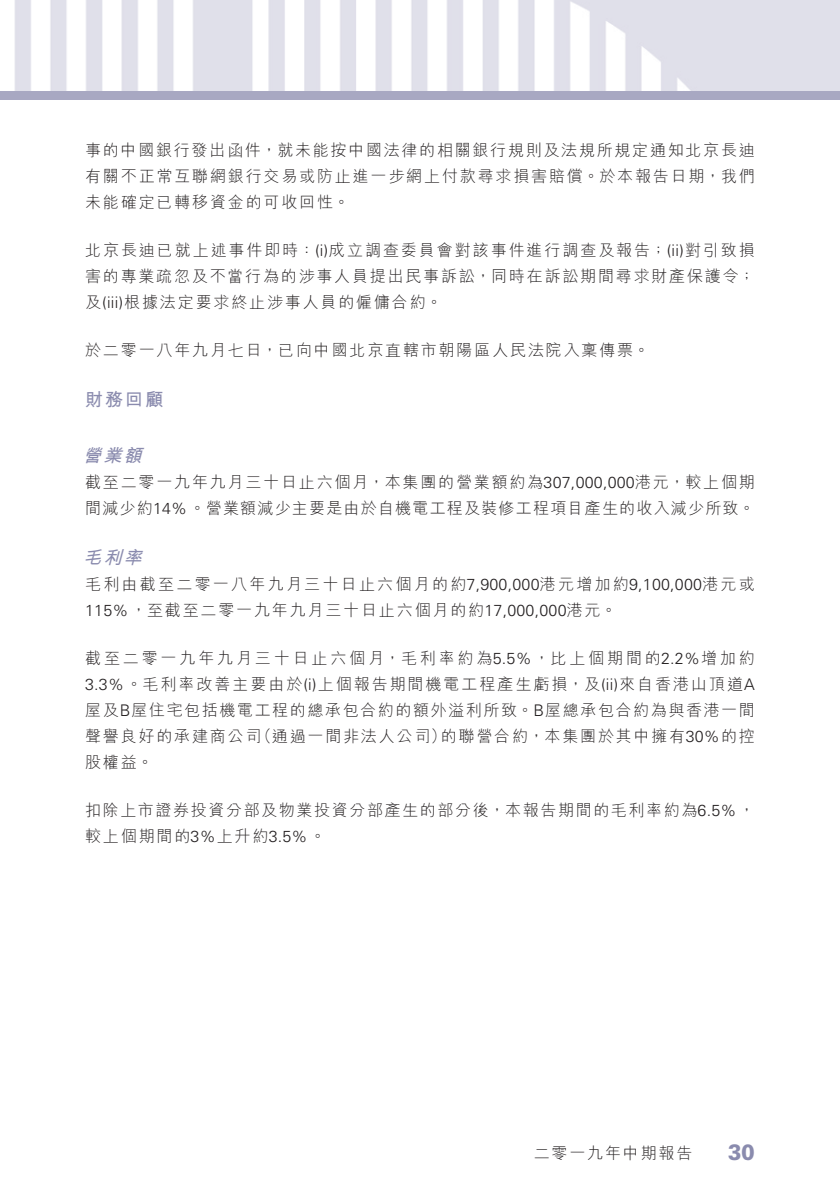
<style>
.page{position:relative;width:840px;height:1191px;background:#fff}
.page>*{position:absolute;margin:0;border:0;box-sizing:border-box;transform-origin:0 0}
.t1{font:900 22px "Univers LT Std";color:#8a8bae;scale:.9 1}
._05_____H3{font:italic 700 18px "M Hei HK";color:#8a8bae}
._04___H2{font:700 18px "M Hei HK";color:#8a8bae}
._11_P0{font:300 16px/26px "M Hei HK";letter-spacing:.115em;color:#231f20;text-align:justify}
._11_P0-2{font:300 16px/26px "M Hei HK";letter-spacing:.075em;color:#231f20}
._11_P0-3{font:300 16px/26px "M Hei HK";letter-spacing:.14em;color:#231f20}
.s1{font-family:"Univers LT Std"}
</style>
<div class="page">
<img style="left:14px;top:0;width:825px;height:91px">
<div style="left:0;top:91px;width:839px;height:8px;background:#a8a8c2"></div>
<p class="_11_P0" style="left:85px;top:137px;width:671px">事的中國銀行發出函件，就未能按中國法律的相關銀行規則及法規所規定通知北京長迪有關不正常互聯網銀行交易或防止進一步網上付款尋求損害賠償。於本報告日期，我們未能確定已轉移資金的可收回性。</p>
<p class="_11_P0" style="left:85px;top:237px;width:671px">北京長迪已就上述事件即時： <span class="s1">)i(</span> 成立調查委員會對該事件進行調查及報告；<span class="s1">( )i i</span> 對引致損害的專業疏忽及不當行為的涉事人員提出民事訴訟，同時在訴訟期間尋求財產保護令;及<span class="s1">(iii)</span>根據法定要求終止涉事人員的僱傭合約。</p>
<p class="_11_P0" style="left:85px;top:337px;width:565px">於二零一八年九月七日，已向中國北京直轄市朝陽區人民法院入稟傳票。</p>
<p class="_04___H2" style="left:85px;top:386px;width:80px">財務回顧</p>
<p class="_05_____H3" style="left:83px;top:442px;width:66px">營業額</p>
<p class="_11_P0-2" style="left:85px;top:469px;width:670px">截至二零一九年九月三十日止六個月，本集團的營業額約為<span class="s1">307,000,000</span>港元，較上個期間減少約<span class="s1">14%</span>。營業額減少主要是由於自機電工程及裝修工程項目產生的收入減少所致。</p>
<p class="_05_____H3" style="left:83px;top:544px;width:66px">毛利率</p>
<p class="_11_P0-3" style="left:85px;top:571px;width:671px">毛利由截至二零一八年九月三十日止六個月的約<span class="s1">7,900,000</span>港元增加約<span class="s1">9,100,000</span>港元或<br><span class="s1">115%</span>，至截至二零一九年九月三十日止六個月的約<span class="s1">17,000,000</span>港元。</p>
<p class="_11_P0" style="left:85px;top:645px;width:671px;text-align:right">截至二零一九年九月三十日止六個月，毛利率約為<span class="s1">5.5%</span>，比上個期間的<span class="s1">2.2%</span>增加約<span class="s1">3.3%</span>。毛利率改善主要由於 <span class="s1">)i(</span> 上個報告期間機電工程產生虧損，及 <span class="s1">)i i(</span> 來自香港山頂道<span class="s1">A</span>屋及<span class="s1">B</span>屋住宅包括機電工程的總承包合約的額外溢利所致。<span class="s1">B</span>屋總承包合約為與香港一間的聯營合約，本集團於其中擁有<span class="s1">30%</span>的控</p>
<p class="_11_P0" style="left:255px;top:723px;width:192px">（通過一間非法人公司）</p>
<p class="_11_P0" style="left:85px;top:723px;width:178px">聲譽良好的承建商公司股權益。</p>
<p class="_11_P0" style="left:85px;top:797px;width:670px">扣除上市證券投資分部及物業投資分部產生的部分後，本報告期間的毛利率約為<span class="s1">6.5%</span>，較上個期間的<span class="s1">3%</span>上升約<span class="s1">3.5%</span>。</p>
<p class="_11_P0" style="left:533px;top:1139px;width:160px">二零一九年中期報告</p>
<h1 class="t1" style="left:727px;top:1137px;width:31px">30</h1>
</div>
